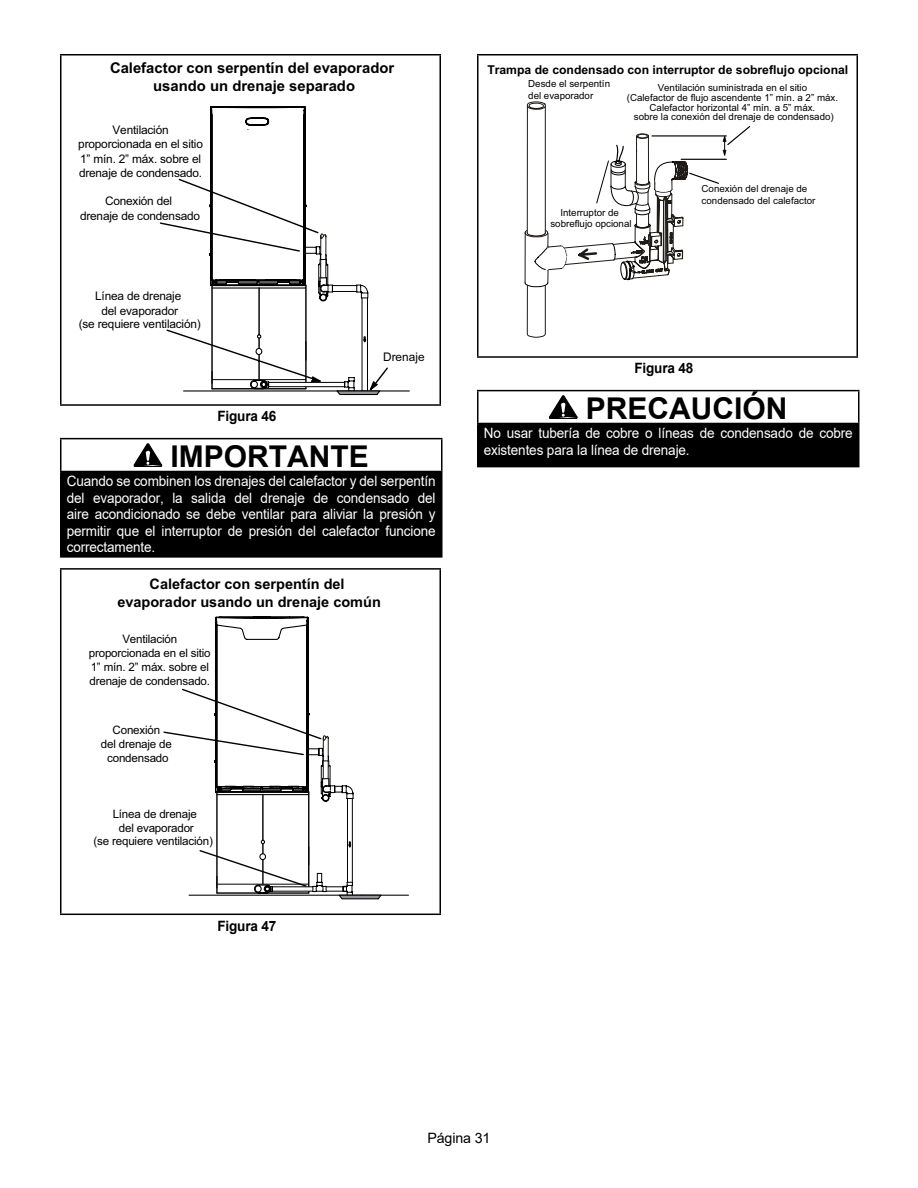
<style>
.page{position:relative;width:918px;height:1188px;background:#fff}
.page>*{position:absolute;margin:0;border:0;box-sizing:border-box;transform-origin:0 0}
.t1{font:700 30px "Arial";color:#000}
.t2{font:700 14.85px/17.9px "Arial";color:#000;text-align:center}
.t3{font:700 14.55px/17.4px "Arial";color:#000;text-align:center}
.t4{font:14.25px/16.5px "Arial";letter-spacing:-.01em;color:#fff;text-align:justify;scale:.95 1}
.t5{font:700 14.25px "Arial";letter-spacing:-.01em;color:#000;scale:.95 1}
.t6{font:14.25px "Arial";letter-spacing:-.01em;color:#000}
.t7{font:700 12.15px "Arial";color:#000}
.t8{font:11.85px/14.2px "Arial";letter-spacing:-.015em;color:#000;text-align:center}
.t9{font:11.55px/14px "Arial";letter-spacing:-.015em;color:#000;text-align:center}
.t10{font:9.75px/11.7px "Arial";color:#000}
</style>
<div class="page">
<hr style="left:60px;top:54px;width:381px;height:2px;background:#000">
<hr style="left:60px;top:55px;width:2px;height:349px;background:#000">
<hr style="left:440px;top:55px;width:1px;height:349px;background:#000">
<hr style="left:60px;top:404px;width:381px;height:2px;background:#000">
<svg style="left:159px;top:106px;width:230px;height:289px"></svg>
<div style="left:61px;top:471px;width:381px;height:86px;background:#000"></div>
<hr style="left:60px;top:438px;width:382px;height:1px;background:#000">
<hr style="left:60px;top:439px;width:2px;height:32px;background:#000">
<hr style="left:441px;top:439px;width:1px;height:32px;background:#000">
<hr style="left:60px;top:471px;width:382px;height:1px;background:#000">
<hr style="left:60px;top:472px;width:2px;height:84px;background:#000">
<hr style="left:60px;top:556px;width:382px;height:2px;background:#000">
<svg style="left:133px;top:443px;width:30px;height:24px"></svg>
<hr style="left:60px;top:568px;width:381px;height:2px;background:#000">
<hr style="left:60px;top:570px;width:2px;height:344px;background:#000">
<hr style="left:440px;top:570px;width:1px;height:344px;background:#000">
<hr style="left:60px;top:914px;width:381px;height:1px;background:#000">
<hr style="left:189px;top:895px;width:220px;height:1px;background:#000">
<svg style="left:163px;top:616px;width:220px;height:283px"></svg>
<hr style="left:477px;top:54px;width:381px;height:2px;background:#000">
<hr style="left:477px;top:56px;width:1px;height:300px;background:#000">
<hr style="left:856px;top:56px;width:2px;height:300px;background:#000">
<hr style="left:477px;top:356px;width:381px;height:2px;background:#000">
<svg style="left:524px;top:101px;width:227px;height:237px"></svg>
<div style="left:478px;top:423px;width:381px;height:44px;background:#000"></div>
<hr style="left:477px;top:390px;width:383px;height:1px;background:#000">
<hr style="left:477px;top:391px;width:1px;height:32px;background:#000">
<hr style="left:858px;top:391px;width:2px;height:32px;background:#000">
<hr style="left:477px;top:423px;width:383px;height:1px;background:#000">
<hr style="left:477px;top:424px;width:1px;height:42px;background:#000">
<hr style="left:858px;top:424px;width:2px;height:42px;background:#000">
<hr style="left:477px;top:466px;width:383px;height:1px;background:#000">
<svg style="left:549px;top:395px;width:29px;height:24px"></svg>
<p class="t2" style="left:110px;top:60px;width:286px">Calefactor con serpentín del evaporador usando un drenaje separado</p>
<p class="t8" style="left:78px;top:123px;width:126px">Ventilación proporcionada en el sitio<br>1” mín. 2” máx. sobre el drenaje de condensado.</p>
<p class="t8" style="left:80px;top:194px;width:122px">Conexión del<br>drenaje de condensado</p>
<p class="t8" style="left:79px;top:289px;width:123px">Línea de drenaje<br>del evaporador<br>(se requiere ventilación)</p>
<p class="t8" style="left:383px;top:350px;width:43px">Drenaje</p>
<p class="t5" style="left:217px;top:406px;width:64px">Figura 46</p>
<h1 class="t1" style="left:171px;top:435px;width:200px">IMPORTANTE</h1>
<p class="t4" style="left:67px;top:473px;width:390px">Cuando se combinen los drenajes del calefactor y del serpentín del evaporador, la salida del drenaje de condensado del aire acondicionado se debe ventilar para aliviar la presión y permitir que el interruptor de presión del calefactor funcione correctamente.</p>
<p class="t3" style="left:117px;top:576px;width:265px">Calefactor con serpentín del evaporador usando un drenaje común</p>
<p class="t9" style="left:89px;top:632px;width:123px">Ventilación proporcionada en el sitio<br>1” mín. 2” máx. sobre el drenaje de condensado.</p>
<p class="t9" style="left:101px;top:723px;width:73px">Conexión<br>del drenaje de condensado</p>
<p class="t9" style="left:94px;top:807px;width:121px">Línea de drenaje<br>del evaporador<br>(se requiere ventilación)</p>
<p class="t5" style="left:217px;top:916px;width:64px">Figura 47</p>
<p class="t7" style="left:487px;top:62px;width:362px">Trampa de condensado con interruptor de sobreflujo opcional</p>
<p class="t10" style="left:627px;top:83px;width:213px;line-height:9.8px;text-align:center">Ventilación suministrada en el sitio<br>(Calefactor de flujo ascendente 1” mín. a 2” máx.<br>Calefactor horizontal 4” mín. a 5” máx.<br>sobre la conexión del drenaje de condensado)</p>
<p class="t10" style="left:528px;top:78px;width:83px">Desde el serpentín del evaporador</p>
<p class="t10" style="left:550px;top:207px;width:83px;text-align:center">Interruptor de sobreflujo opcional</p>
<p class="t10" style="left:702px;top:183px;width:115px">Conexión del drenaje de condensado del calefactor</p>
<p class="t5" style="left:634px;top:358px;width:64px">Figura 48</p>
<h1 class="t1" style="left:586px;top:387px;width:203px">PRECAUCIÓN</h1>
<p class="t4" style="left:484px;top:425px;width:390px">No usar tubería de cobre o líneas de condensado de cobre existentes para la línea de drenaje.</p>
<p class="t6" style="left:427px;top:1128px;width:65px">Página 31</p>
</div>
